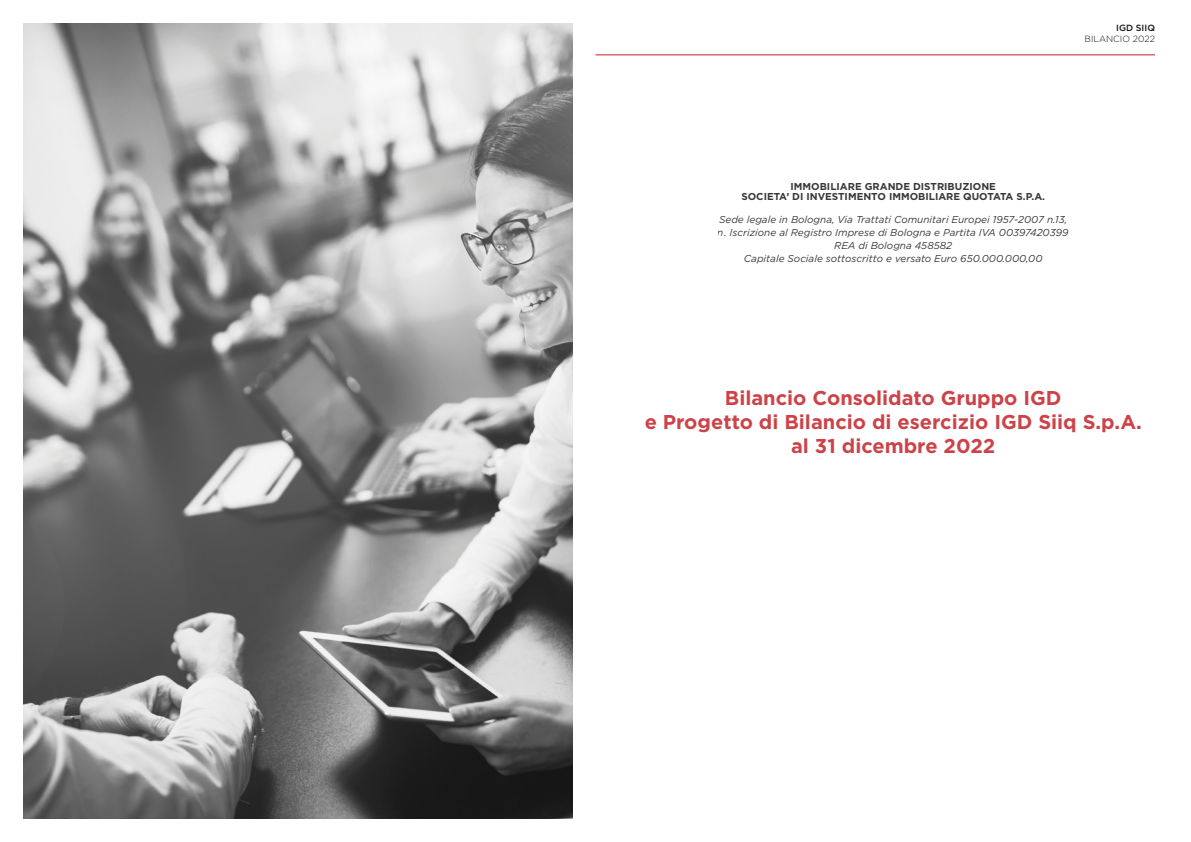
<style>
.page{position:relative;width:1191px;height:842px;background:#fff}
.page>*{position:absolute;margin:0;border:0;box-sizing:border-box;transform-origin:0 0}
.t1{font:700 20px/24px "Gotham HTF";color:#c42127;text-align:center}
.t2{font:italic 10px/13px "Gotham";color:#141414;text-align:center}
.t3{font:700 10px/10px "Gotham HTF";color:#141414;text-align:center}
.t4{font:300 9px "Gotham";color:#141414}
.t5{font:500 9px "Gotham HTF";color:#141414}
</style>
<div class="page">
<hr style="left:595px;top:54px;width:560px;height:1px;background:#c42127">
<img style="left:23px;top:23px;width:549px;height:796px">
<p class="t5" style="left:1116px;top:23px;width:40px">IGD SIIQ</p>
<p class="t4" style="left:1084px;top:34px;width:72px">BILANCIO 2022</p>
<p class="t3" style="left:741px;top:181px;width:305px">IMMOBILIARE GRANDE DISTRIBUZIONE<br>SOCIETA’ DI INVESTIMENTO IMMOBILIARE QUOTATA S.P.A.</p>
<p class="t2" style="left:718px;top:213px;width:352px">Sede legale in Bologna, Via Trattati Comunitari Europei 1957-2007 n.13, n. Iscrizione al Registro Imprese di Bologna e Partita IVA 00397420399<br>REA di Bologna 458582<br>Capitale Sociale sottoscritto e versato Euro 650.000.000,00</p>
<h1 class="t1" style="left:644px;top:386px;width:499px">Bilancio Consolidato Gruppo IGD<br>e Progetto di Bilancio di esercizio IGD Siiq S.p.A. al 31 dicembre 2022</h1>
</div>
